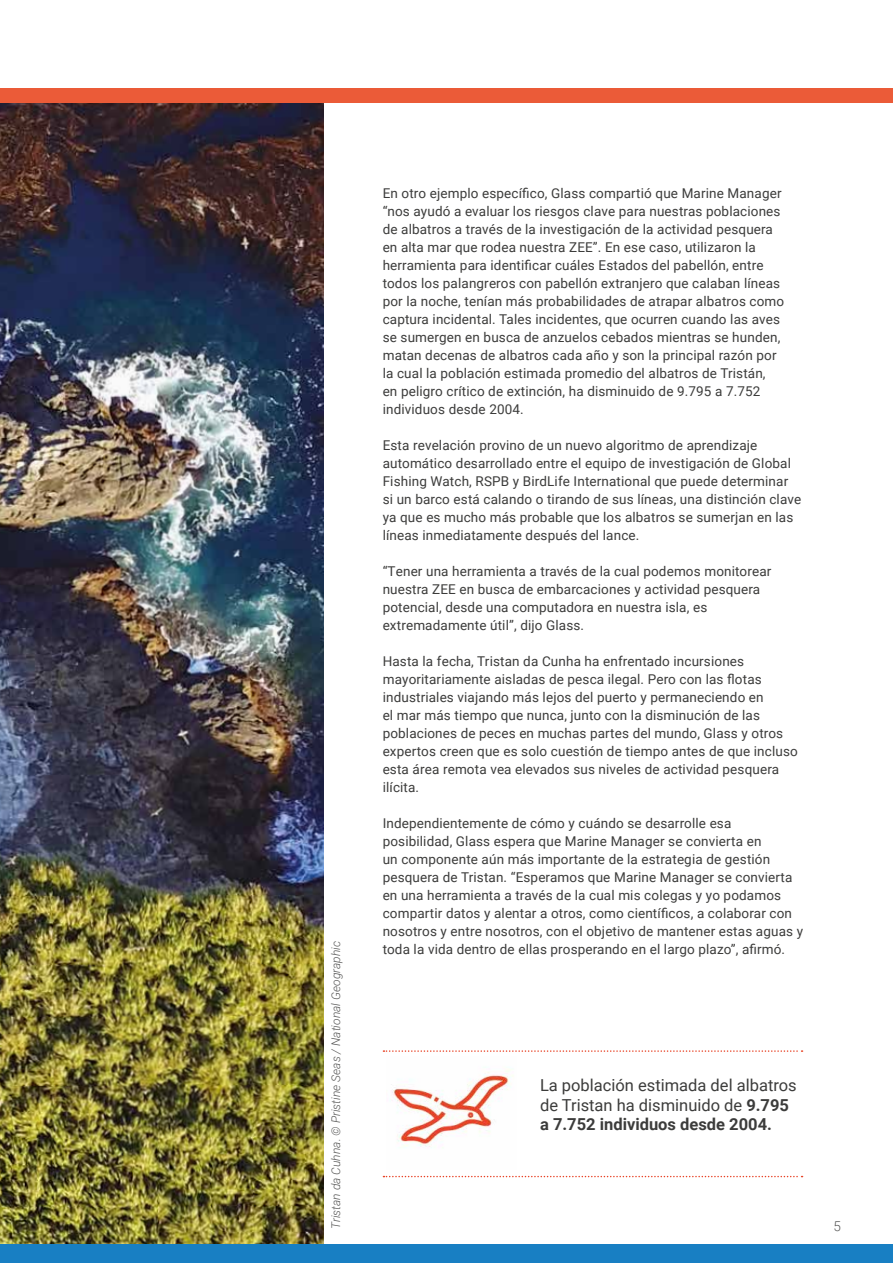
<style>
.page{position:relative;width:893px;height:1263px;background:#fff}
.page>*{position:absolute;margin:0;border:0;box-sizing:border-box;transform-origin:0 0}
.t1{font:16.5px/19.5px "Roboto";color:#3c3c3b}
.t2{font:13.5px/18px "Roboto";letter-spacing:.01em;color:#3c3c3b}
.t3{font:300 13.5px "Roboto";color:#575756}
.t4{font:italic 300 12px "Roboto";color:#575756}
.s1{font-weight:700}
</style>
<div class="page">
<img style="left:0;top:103px;width:323px;height:1141px">
<div style="left:0;top:89px;width:893px;height:14px;background:#eb5b38"></div>
<div style="left:0;top:1244px;width:893px;height:19px;background:#187fc3"></div>
<img style="left:391px;top:1069px;width:122px;height:79px">
<svg style="left:383px;top:1050px;width:419px;height:2px"></svg>
<svg style="left:383px;top:1176px;width:419px;height:1px"></svg>
<p class="t4" style="left:327px;top:1229px;width:289px;rotate:-90deg">Tristan da Cuhna. © Pristine Seas / National Geographic</p>
<p class="t2" style="left:383px;top:184px;width:403px">En otro ejemplo específico, Glass compartió que Marine Manager “nos ayudó a evaluar los riesgos clave para nuestras poblaciones de albatros a través de la investigación de la actividad pesquera en alta mar que rodea nuestra ZEE”. En ese caso, utilizaron la herramienta para identificar cuáles Estados del pabellón, entre todos los palangreros con pabellón extranjero que calaban líneas por la noche, tenían más probabilidades de atrapar albatros como captura incidental. Tales incidentes, que ocurren cuando las aves se sumergen en busca de anzuelos cebados mientras se hunden, matan decenas de albatros cada año y son la principal razón por la cual la población estimada promedio del albatros de Tristán,<br>en peligro crítico de extinción, ha disminuido de 9.795 a 7.752 individuos desde 2004.</p>
<p class="t2" style="left:383px;top:436px;width:420px">Esta revelación provino de un nuevo algoritmo de aprendizaje automático desarrollado entre el equipo de investigación de Global Fishing Watch, RSPB y BirdLife International que puede determinar si un barco está calando o tirando de sus líneas, una distinción clave ya que es mucho más probable que los albatros se sumerjan en las líneas inmediatamente después del lance.</p>
<p class="t2" style="left:383px;top:562px;width:390px">“Tener una herramienta a través de la cual podemos monitorear nuestra ZEE en busca de embarcaciones y actividad pesquera potencial, desde una computadora en nuestra isla, es extremadamente útil”, dijo Glass.</p>
<p class="t2" style="left:383px;top:652px;width:417px">Hasta la fecha, Tristan da Cunha ha enfrentado incursiones mayoritariamente aisladas de pesca ilegal. Pero con las flotas industriales viajando más lejos del puerto y permaneciendo en<br>el mar más tiempo que nunca, junto con la disminución de las poblaciones de peces en muchas partes del mundo, Glass y otros expertos creen que es solo cuestión de tiempo antes de que incluso esta área remota vea elevados sus niveles de actividad pesquera ilícita.</p>
<p class="t2" style="left:383px;top:814px;width:422px">Independientemente de cómo y cuándo se desarrolle esa posibilidad, Glass espera que Marine Manager se convierta en<br>un componente aún más importante de la estrategia de gestión pesquera de Tristan. “Esperamos que Marine Manager se convierta en una herramienta a través de la cual mis colegas y yo podamos compartir datos y alentar a otros, como científicos, a colaborar con nosotros y entre nosotros, con el objetivo de mantener estas aguas y toda la vida dentro de ellas prosperando en el largo plazo”, afirmó.</p>
<p class="t1" style="left:540px;top:1075px;width:258px">La población estimada del albatros de Tristan ha disminuido de <span class="s1">9.795 a 7.752 individuos desde 2004.</span></p>
<p class="t3" style="left:834px;top:1216px;width:9px">5</p>
</div>
